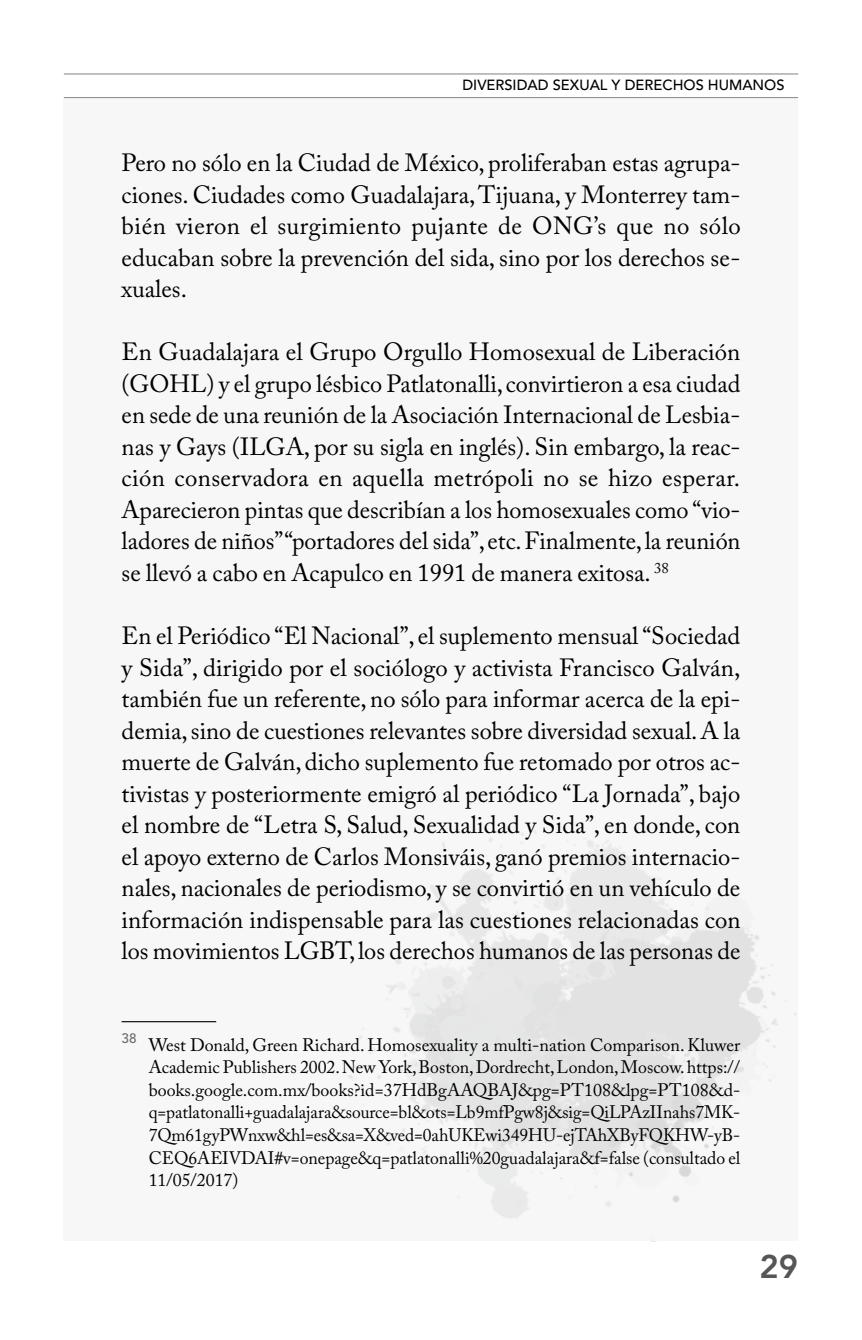
<style>
.page{position:relative;width:862px;height:1340px;background:#fff}
.page>*{position:absolute;margin:0;border:0;box-sizing:border-box;transform-origin:0 0}
.t1{font:800 32.62px "Avenir LT Std";color:#565659}
.t2{font:24.75px/31.5px "Adobe Caslon Pro";color:#000;text-align:justify}
.t3{font:18px/22.5px "Adobe Caslon Pro";color:#000;text-align:justify}
.t4{font:500 14.62px "Avenir LT Std";color:#000}
.t5{font:500 13.5px "Avenir LT Std";color:#696a6d}
</style>
<div class="page">
<div style="left:64px;top:99px;width:733px;height:1141px;background:#f6f6f6"></div>
<hr style="left:64px;top:73px;width:733px;height:1px;background:#8b8e90">
<hr style="left:64px;top:97px;width:733px;height:1px;background:#8b8e90">
<hr style="left:122px;top:1021px;width:94px;height:1px;background:#000">
<p class="t4" style="left:462px;top:77px;width:323px">DIVERSIDAD SEXUAL Y DERECHOS HUMANOS</p>
<p class="t2" style="left:122px;top:147px;width:620px">Pero no sólo en la Ciudad de México, proliferaban estas agrupa&shy;ciones. Ciudades como Guadalajara, Tijuana, y Monterrey tam&shy;bién vieron el surgimiento pujante de ONG’s que no sólo educaban sobre la prevención del sida, sino por los derechos se&shy;xuales.</p>
<p class="t2" style="left:122px;top:336px;width:620px">En Guadalajara el Grupo Orgullo Homosexual de Liberación (GOHL) y el grupo lésbico Patlatonalli, convirtieron a esa ciudad en sede de una reunión de la Asociación Internacional de Lesbia&shy;nas y Gays (ILGA, por su sigla en inglés). Sin embargo, la reac&shy;ción conservadora en aquella metrópoli no se hizo esperar.<br>Aparecieron pintas que describían a los homosexuales como “vio&shy;ladores de niños” “portadores del sida”, etc. Finalmente, la reunión se llevó a cabo en Acapulco en 1991 de manera exitosa. <sup>38</sup></p>
<p class="t2" style="left:122px;top:619px;width:620px">En el Periódico “El Nacional”, el suplemento mensual “Sociedad y Sida”, dirigido por el sociólogo y activista Francisco Galván, también fue un referente, no sólo para informar acerca de la epi&shy;demia, sino de cuestiones relevantes sobre diversidad sexual. A la muerte de Galván, dicho suplemento fue retomado por otros ac&shy;tivistas y posteriormente emigró al periódico “La Jornada”, bajo el nombre de “Letra S, Salud, Sexualidad y Sida”, en donde, con el apoyo externo de Carlos Monsiváis, ganó premios internacio&shy;nales, nacionales de periodismo, y se convirtió en un vehículo de información indispensable para las cuestiones relacionadas con los movimientos LGBT, los derechos humanos de las personas de</p>
<p class="t5" style="left:122px;top:1030px;width:16px">38</p>
<p class="t3" style="left:148px;top:1033px;width:593px">West Donald, Green Richard. Homosexuality a multi-nation Comparison. Kluwer Academic Publishers 2002. New York, Boston, Dordrecht, London, Moscow. https:// books.google.com.mx/books?id=37HdBgAAQBAJ&amp;pg=PT108&amp;lpg=PT108&amp;d&shy;q=patlatonalli+guadalajara&amp;source=bl&amp;ots=Lb9mfPgw8j&amp;sig=QiLPAzIInahs7MK-7Qm61gyPWnxw&amp;hl=es&amp;sa=X&amp;ved=0ahUKEwi349HU-ejTAhXByFQKHW-yB-CEQ6AEIVDAI#v=onepage&amp;q=patlatonalli%20guadalajara&amp;f=false (consultado el 11/05/2017)</p>
<h1 class="t1" style="left:759px;top:1247px;width:40px">29</h1>
</div>
